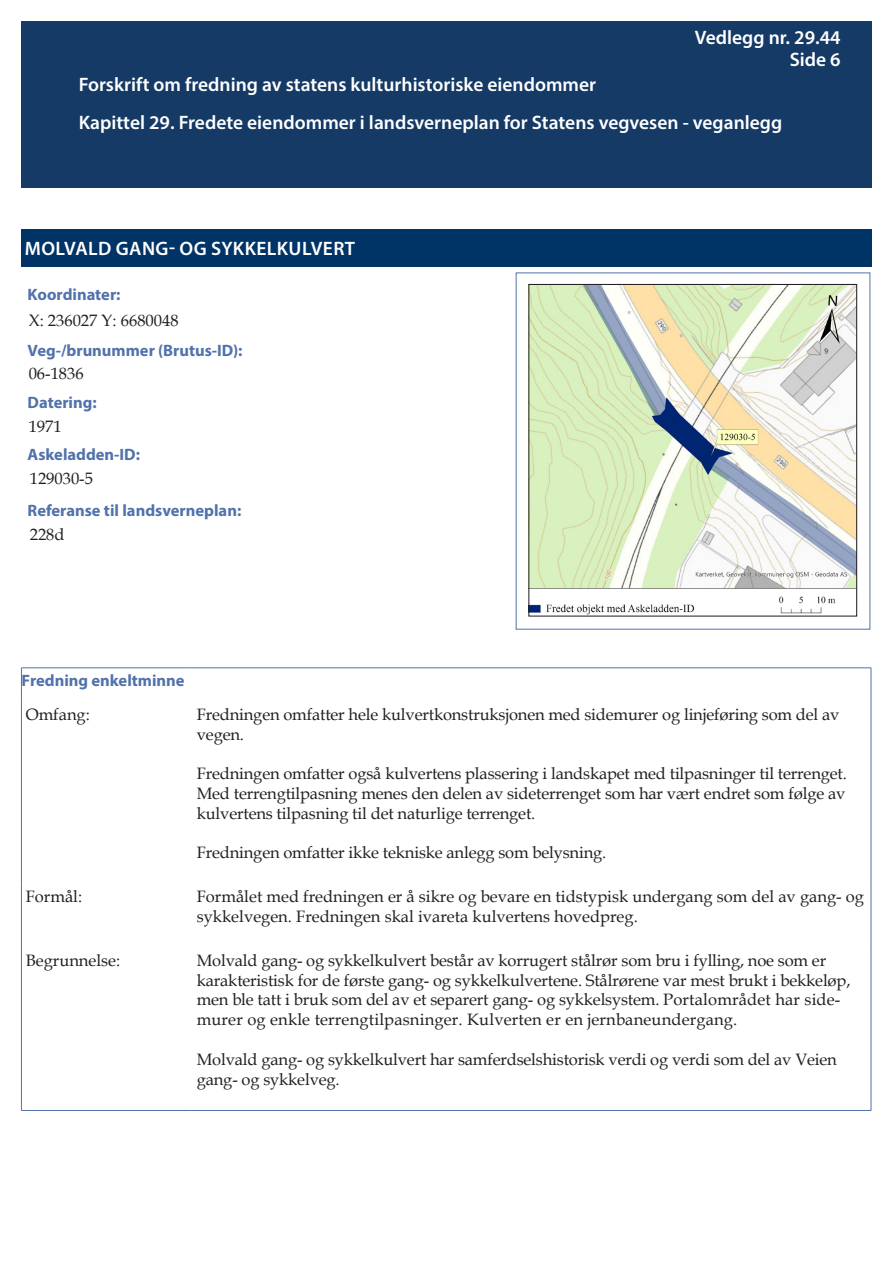
<style>
.page{position:relative;width:893px;height:1263px;background:#fff}
.page>*{position:absolute;margin:0;border:0;box-sizing:border-box;transform-origin:0 0}
.Overskrift_1_MyrPro{font:600 19.5px/38.2px "Myriad Pro";color:#fff}
.Overskrift_1_MyrPro-2{font:600 19.5px "Myriad Pro";letter-spacing:.02em;color:#fff}
.Tekst_-_data_11{font:16.5px/19.8px "Book Antiqua";letter-spacing:-.01em;color:#231f20}
.Overskrift_2_MyrPro{font:700 16.5px "Myriad Pro";color:#5172aa}
</style>
<div class="page">
<div style="left:21px;top:21px;width:851px;height:167px;background:#143a65"></div>
<div style="left:21px;top:230px;width:851px;height:37px;background:#036"></div>
<hr style="left:21px;top:667px;width:170px;height:1px;background:#5172aa">
<hr style="left:21px;top:668px;width:1px;height:34px;background:#5172aa">
<hr style="left:191px;top:667px;width:680px;height:1px;background:#5172aa">
<hr style="left:871px;top:668px;width:1px;height:34px;background:#5172aa">
<hr style="left:21px;top:702px;width:1px;height:182px;background:#5172aa">
<hr style="left:871px;top:702px;width:1px;height:182px;background:#5172aa">
<hr style="left:21px;top:884px;width:1px;height:64px;background:#5172aa">
<hr style="left:871px;top:884px;width:1px;height:64px;background:#5172aa">
<hr style="left:21px;top:948px;width:1px;height:162px;background:#5172aa">
<hr style="left:871px;top:948px;width:1px;height:162px;background:#5172aa">
<hr style="left:21px;top:1110px;width:170px;height:1px;background:#5172aa">
<hr style="left:191px;top:1110px;width:680px;height:1px;background:#5172aa">
<img style="left:530px;top:286px;width:325px;height:329px">
<div style="left:528px;top:284px;width:329px;height:333px;border:1px solid #231f20"></div>
<p class="Overskrift_1_MyrPro" style="left:695px;top:26px;width:147px;line-height:22.4px;text-align:right">Vedlegg nr. 29.44<br>Side 6</p>
<p class="Overskrift_1_MyrPro" style="left:79px;top:65px;width:705px">Forskrift om fredning av statens kulturhistoriske eiendommer<br>Kapittel 29. Fredete eiendommer i landsverneplan for Statens vegvesen - veganlegg</p>
<p class="Overskrift_1_MyrPro-2" style="left:25px;top:236px;width:332px">MOLVALD GANG- OG SYKKELKULVERT</p>
<p class="Overskrift_2_MyrPro" style="left:28px;top:283px;width:94px">Koordinater:</p>
<p class="Tekst_-_data_11" style="left:29px;top:310px;width:151px">X: 236027 Y: 6680048</p>
<p class="Overskrift_2_MyrPro" style="left:28px;top:340px;width:216px">Veg-/brunummer (Brutus-ID):</p>
<p class="Tekst_-_data_11" style="left:29px;top:363px;width:56px">06-1836</p>
<p class="Overskrift_2_MyrPro" style="left:28px;top:391px;width:71px">Datering:</p>
<p class="Tekst_-_data_11" style="left:29px;top:416px;width:34px">1971</p>
<p class="Overskrift_2_MyrPro" style="left:28px;top:444px;width:114px">Askeladden-ID:</p>
<p class="Tekst_-_data_11" style="left:30px;top:468px;width:65px">129030-5</p>
<p class="Overskrift_2_MyrPro" style="left:28px;top:500px;width:215px">Referanse til landsverneplan:</p>
<p class="Tekst_-_data_11" style="left:30px;top:524px;width:36px">228d</p>
<p class="Overskrift_2_MyrPro" style="left:22px;top:670px;width:165px">Fredning enkeltminne</p>
<p class="Tekst_-_data_11" style="left:26px;top:704px;width:66px">Omfang:</p>
<p class="Tekst_-_data_11" style="left:197px;top:704px;width:644px">Fredningen omfatter hele kulvertkonstruksjonen med sidemurer og linjeføring som del av vegen.</p>
<p class="Tekst_-_data_11" style="left:197px;top:763px;width:652px;text-align:justify">Fredningen omfatter også kulvertens plassering i landskapet med tilpasninger til terrenget.<br>Med terrengtilpasning menes den delen av sideterrenget som har vært endret som følge av kulvertens tilpasning til det naturlige terrenget.</p>
<p class="Tekst_-_data_11" style="left:197px;top:842px;width:411px">Fredningen omfatter ikke tekniske anlegg som belysning.</p>
<p class="Tekst_-_data_11" style="left:26px;top:886px;width:58px">Formål:</p>
<p class="Tekst_-_data_11" style="left:197px;top:886px;width:669px">Formålet med fredningen er å sikre og bevare en tidstypisk undergang som del av gang- og sykkelvegen. Fredningen skal ivareta kulvertens hovedpreg.</p>
<p class="Tekst_-_data_11" style="left:26px;top:950px;width:96px">Begrunnelse:</p>
<p class="Tekst_-_data_11" style="left:197px;top:950px;width:655px">Molvald gang- og sykkelkulvert består av korrugert stålrør som bru i fylling, noe som er karakteristisk for de første gang- og sykkelkulvertene. Stålrørene var mest brukt i bekkeløp, men ble tatt i bruk som del av et separert gang- og sykkelsystem. Portalområdet har side&shy;murer og enkle terrengtilpasninger. Kulverten er en jernbaneundergang.</p>
<p class="Tekst_-_data_11" style="left:197px;top:1049px;width:641px">Molvald gang- og sykkelkulvert har samferdselshistorisk verdi og verdi som del av Veien gang- og sykkelveg.</p>
</div>
